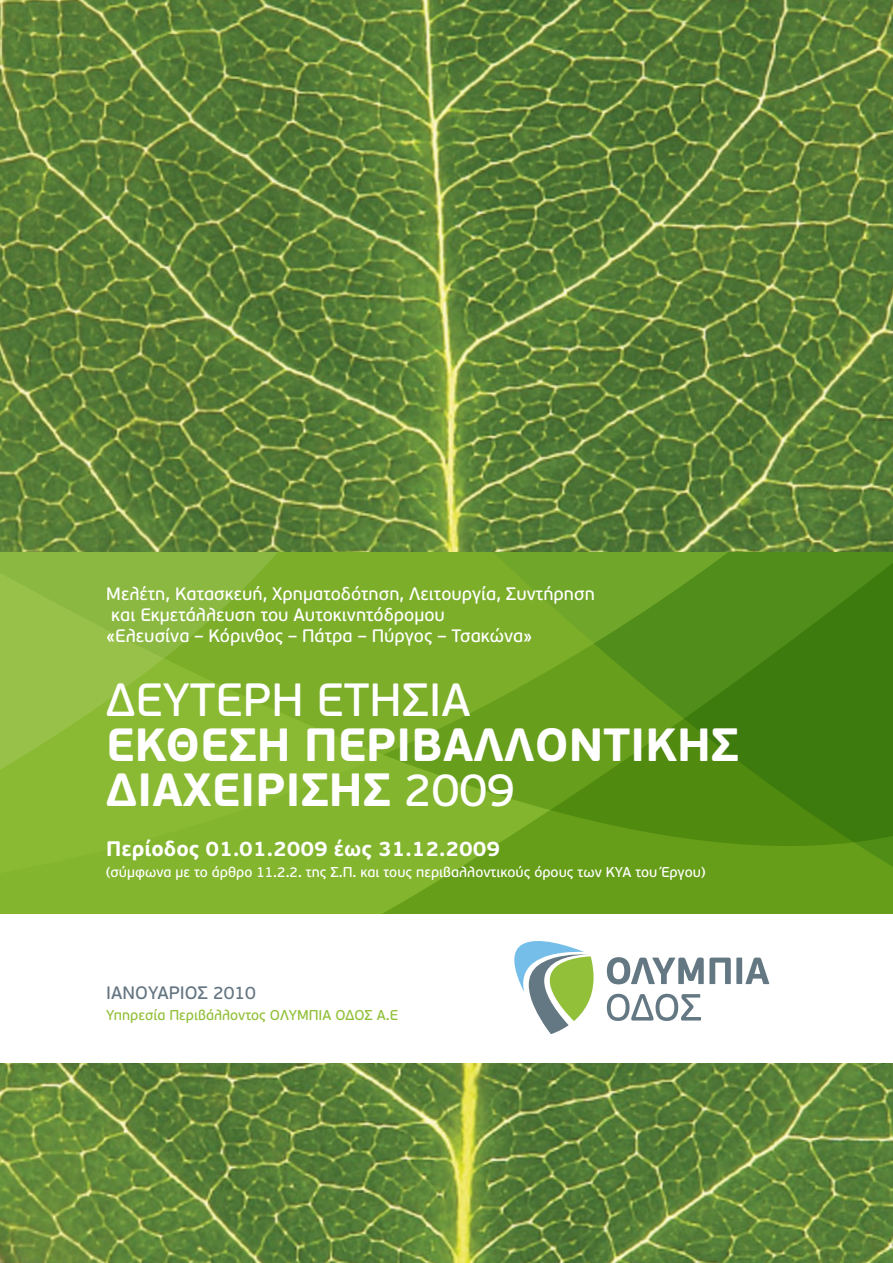
<style>
.page{position:relative;width:893px;height:1263px;background:#fff}
.page>*{position:absolute;margin:0;border:0;box-sizing:border-box;transform-origin:0 0}
.t1{font:700 46.5px/45px "PF Beau Sans Pro";color:#fff}
.t2{font:46.5px "PF Beau Sans Pro Bbook";color:#fff}
.t3{font:700 21px "PF Beau Sans Pro";color:#fff}
.t4{font:18px/21px "PF Beau Sans Pro Bbook";color:#fff}
.t5{font:18px "PF Beau Sans Pro Bbook";color:#657682}
.t6{font:14.25px "PF Beau Sans Pro Bbook";color:#fff}
.t7{font:14.25px "PF Beau Sans Pro Bbook";color:#92c039}
.s1{font-family:"PF Beau Sans Pro Bbook";font-weight:400}
</style>
<div class="page">
<img style="left:0;top:0;width:893px;height:1263px">
<svg style="left:0;top:553px;width:893px;height:355px;background:#70a526"></svg>
<div style="left:0;top:914px;width:893px;height:149px;background:#fff"></div>
<svg style="left:514px;top:941px;width:255px;height:93px"></svg>
<p class="t4" style="left:106px;top:584px;width:490px">Μελέτη, Κατασκευή, Χρηματοδότηση, Λειτουργία, Συντήρηση και Εκμετάλλευση του Αυτοκινητόδρομου<br>«Ελευσίνα – Κόρινθος – Πάτρα – Πύργος – Τσακώνα»</p>
<h1 class="t2" style="left:106px;top:673px;width:366px">ΔΕΥΤΕΡΗ ΕΤΗΣΙΑ</h1>
<h1 class="t1" style="left:106px;top:723px;width:634px">ΕΚΘΕΣΗ ΠΕΡΙΒΑΛΛΟΝΤΙΚΗΣ<br>ΔΙΑΧΕΙΡΙΣΗΣ <span class="s1">2009</span></h1>
<p class="t3" style="left:106px;top:835px;width:395px">Περίοδος 01.01.2009 έως 31.12.2009</p>
<p class="t6" style="left:106px;top:863px;width:600px">(σύμφωνα με το άρθρο 11.2.2. της Σ.Π. και τους περιβαλλοντικούς όρους των ΚΥΑ του Έργου)</p>
<p class="t5" style="left:106px;top:983px;width:151px">ΙΑΝΟΥΑΡΙΟΣ 2010</p>
<p class="t7" style="left:106px;top:1007px;width:293px">Υπηρεσία Περιβάλλοντος ΟΛΥΜΠΙΑ ΟΔΟΣ Α.Ε</p>
</div>
